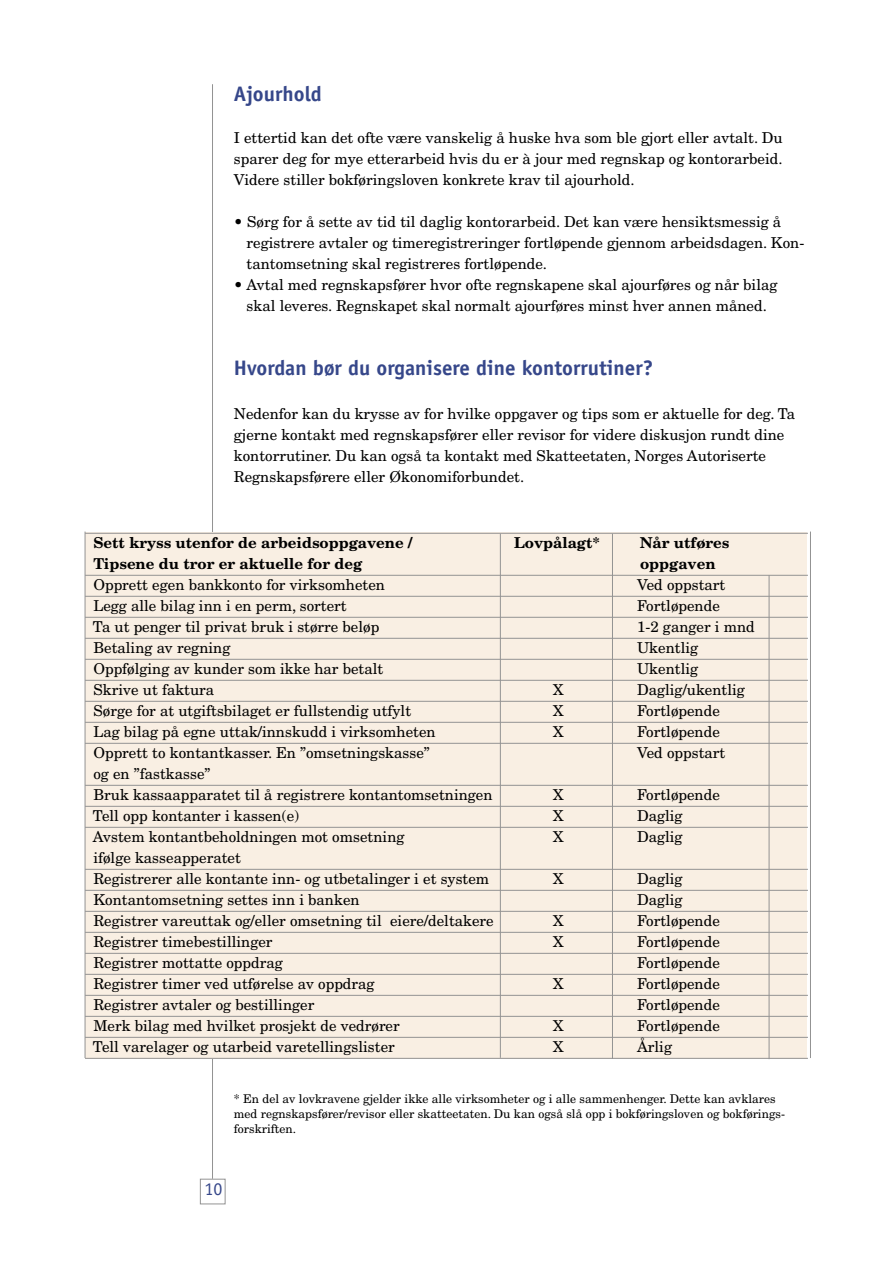
<style>
.page{position:relative;width:893px;height:1263px;background:#fff}
.page>*{position:absolute;margin:0;border:0;box-sizing:border-box;transform-origin:0 0}
.Tittel{font:700 21px "Officina Sans";color:#36478a}
.t1{font:18px "Officina Sans";color:#36478a}
.Brød_streker{font:15px "New Century Schlbk";color:#000}
.Brød{font:15px/21px "New Century Schlbk";color:#000;text-align:justify}
.Brød_med_innrykk{font:15px/21px "New Century Schlbk";color:#000}
.Brød_streker-2{font:700 15px "New Century Schlbk";color:#000}
.Brød-2{font:12px/15px "New Century Schlbk";color:#000}
</style>
<div class="page">
<hr style="left:212px;top:84px;width:1px;height:1095px;background:#939393">
<div style="left:200px;top:1179px;width:25px;height:25px;border:1px solid #939393"></div>
<div style="left:86px;top:532px;width:721px;height:527px;background:#f9efe3"></div>
<hr style="left:85px;top:533px;width:723px;height:1px;background:#939393">
<hr style="left:85px;top:575px;width:723px;height:1px;background:#939393">
<hr style="left:85px;top:596px;width:723px;height:1px;background:#939393">
<hr style="left:85px;top:617px;width:723px;height:1px;background:#939393">
<hr style="left:85px;top:638px;width:723px;height:1px;background:#939393">
<hr style="left:85px;top:659px;width:723px;height:1px;background:#939393">
<hr style="left:85px;top:680px;width:723px;height:1px;background:#939393">
<hr style="left:85px;top:701px;width:723px;height:1px;background:#939393">
<hr style="left:85px;top:722px;width:723px;height:1px;background:#939393">
<hr style="left:85px;top:743px;width:723px;height:1px;background:#939393">
<hr style="left:85px;top:785px;width:723px;height:1px;background:#939393">
<hr style="left:85px;top:806px;width:723px;height:1px;background:#939393">
<hr style="left:85px;top:827px;width:723px;height:1px;background:#939393">
<hr style="left:85px;top:869px;width:723px;height:1px;background:#939393">
<hr style="left:85px;top:890px;width:723px;height:1px;background:#939393">
<hr style="left:85px;top:911px;width:723px;height:1px;background:#939393">
<hr style="left:85px;top:932px;width:723px;height:1px;background:#939393">
<hr style="left:85px;top:953px;width:723px;height:1px;background:#939393">
<hr style="left:85px;top:974px;width:723px;height:1px;background:#939393">
<hr style="left:85px;top:995px;width:723px;height:1px;background:#939393">
<hr style="left:85px;top:1016px;width:723px;height:1px;background:#939393">
<hr style="left:85px;top:1037px;width:723px;height:1px;background:#939393">
<hr style="left:85px;top:1058px;width:723px;height:1px;background:#939393">
<hr style="left:500px;top:534px;width:1px;height:524px;background:#939393">
<hr style="left:612px;top:534px;width:1px;height:525px;background:#939393">
<hr style="left:810px;top:532px;width:1px;height:526px;background:#939393">
<hr style="left:769px;top:575px;width:1px;height:484px;background:#939393">
<hr style="left:85px;top:532px;width:1px;height:526px;background:#939393">
<p class="Tittel" style="left:234px;top:80px;width:89px">Ajourhold</p>
<p class="Brød" style="left:234px;top:127px;width:550px">I ettertid kan det ofte være vanskelig å huske hva som ble gjort eller avtalt. Du sparer deg for mye etterarbeid hvis du er à jour med regnskap og kontorarbeid.<br>Videre stiller bokføringsloven konkrete krav til ajourhold.</p>
<p class="Brød_med_innrykk" style="left:247px;top:211px;width:559px;text-indent:-13px">• Sørg for å sette av tid til daglig kontorarbeid. Det kan være hensiktsmessig å registrere avtaler og timeregistreringer fortløpende gjennom arbeidsdagen. Kon&shy;tantomsetning skal registreres fortløpende.</p>
<p class="Brød_med_innrykk" style="left:234px;top:274px;width:545px;text-align:center">• Avtal med regnskapsfører hvor ofte regnskapene skal ajourføres og når bilag skal leveres. Regnskapet skal normalt ajourføres minst hver annen måned.</p>
<p class="Tittel" style="left:234px;top:355px;width:421px">Hvordan bør du organisere dine kontorrutiner?</p>
<p class="Brød" style="left:234px;top:403px;width:563px;text-align:left">Nedenfor kan du krysse av for hvilke oppgaver og tips som er aktuelle for deg. Ta gjerne kontakt med regnskapsfører eller revisor for videre diskusjon rundt dine kontorrutiner. Du kan også ta kontakt med Skatteetaten, Norges Autoriserte Regnskapsførere eller Økonomiforbundet.</p>
<p class="Brød_streker-2" style="left:94px;top:533px;width:320px">Sett kryss utenfor de arbeidsoppgavene /</p>
<p class="Brød_streker-2" style="left:514px;top:533px;width:87px">Lovpålagt*</p>
<p class="Brød_streker-2" style="left:640px;top:533px;width:91px">Når utføres</p>
<p class="Brød_streker-2" style="left:93px;top:554px;width:270px">Tipsene du tror er aktuelle for deg</p>
<p class="Brød_streker-2" style="left:640px;top:554px;width:77px">oppgaven</p>
<p class="Brød_streker" style="left:93px;top:575px;width:293px">Opprett egen bankkonto for virksomheten</p>
<p class="Brød_streker" style="left:637px;top:575px;width:90px">Ved oppstart</p>
<p class="Brød_streker" style="left:93px;top:596px;width:255px">Legg alle bilag inn i en perm, sortert</p>
<p class="Brød_streker" style="left:637px;top:596px;width:84px">Fortløpende</p>
<p class="Brød_streker" style="left:93px;top:617px;width:288px">Ta ut penger til privat bruk i større beløp</p>
<p class="Brød_streker" style="left:637px;top:617px;width:119px">1-2 ganger i mnd</p>
<p class="Brød_streker" style="left:93px;top:638px;width:139px">Betaling av regning</p>
<p class="Brød_streker" style="left:637px;top:638px;width:63px">Ukentlig</p>
<p class="Brød_streker" style="left:93px;top:659px;width:291px">Oppfølging av kunder som ikke har betalt</p>
<p class="Brød_streker" style="left:637px;top:659px;width:63px">Ukentlig</p>
<p class="Brød_streker" style="left:93px;top:680px;width:122px">Skrive ut faktura</p>
<p class="Brød_streker" style="left:553px;top:680px;width:12px">X</p>
<p class="Brød_streker" style="left:637px;top:680px;width:109px">Daglig/ukentlig</p>
<p class="Brød_streker" style="left:93px;top:701px;width:319px">Sørge for at utgiftsbilaget er fullstendig utfylt</p>
<p class="Brød_streker" style="left:553px;top:701px;width:12px">X</p>
<p class="Brød_streker" style="left:637px;top:701px;width:84px">Fortløpende</p>
<p class="Brød_streker" style="left:93px;top:722px;width:344px">Lag bilag på egne uttak/innskudd i virksomheten</p>
<p class="Brød_streker" style="left:553px;top:722px;width:12px">X</p>
<p class="Brød_streker" style="left:637px;top:722px;width:84px">Fortløpende</p>
<p class="Brød_streker" style="left:93px;top:743px;width:338px">Opprett to kontantkasser. En ”omsetningskasse”</p>
<p class="Brød_streker" style="left:637px;top:743px;width:90px">Ved oppstart</p>
<p class="Brød_streker" style="left:93px;top:764px;width:118px">og en ”fastkasse”</p>
<p class="Brød_streker" style="left:93px;top:785px;width:401px">Bruk kassaapparatet til å registrere kontantomsetningen</p>
<p class="Brød_streker" style="left:553px;top:785px;width:12px">X</p>
<p class="Brød_streker" style="left:637px;top:785px;width:84px">Fortløpende</p>
<p class="Brød_streker" style="left:93px;top:806px;width:208px">Tell opp kontanter i kassen(e)</p>
<p class="Brød_streker" style="left:553px;top:806px;width:12px">X</p>
<p class="Brød_streker" style="left:637px;top:806px;width:47px">Daglig</p>
<p class="Brød_streker" style="left:93px;top:827px;width:313px">Avstem kontantbeholdningen mot omsetning</p>
<p class="Brød_streker" style="left:553px;top:827px;width:12px">X</p>
<p class="Brød_streker" style="left:637px;top:827px;width:47px">Daglig</p>
<p class="Brød_streker" style="left:93px;top:848px;width:149px">ifølge kasseapperatet</p>
<p class="Brød_streker" style="left:93px;top:869px;width:397px">Registrerer alle kontante inn- og utbetalinger i et system</p>
<p class="Brød_streker" style="left:553px;top:869px;width:12px">X</p>
<p class="Brød_streker" style="left:637px;top:869px;width:47px">Daglig</p>
<p class="Brød_streker" style="left:93px;top:890px;width:268px">Kontantomsetning settes inn i banken</p>
<p class="Brød_streker" style="left:637px;top:890px;width:47px">Daglig</p>
<p class="Brød_streker" style="left:93px;top:911px;width:402px">Registrer vareuttak og/eller omsetning til eiere/deltakere</p>
<p class="Brød_streker" style="left:553px;top:911px;width:12px">X</p>
<p class="Brød_streker" style="left:637px;top:911px;width:84px">Fortløpende</p>
<p class="Brød_streker" style="left:93px;top:932px;width:181px">Registrer timebestillinger</p>
<p class="Brød_streker" style="left:553px;top:932px;width:12px">X</p>
<p class="Brød_streker" style="left:637px;top:932px;width:84px">Fortløpende</p>
<p class="Brød_streker" style="left:93px;top:953px;width:191px">Registrer mottatte oppdrag</p>
<p class="Brød_streker" style="left:637px;top:953px;width:84px">Fortløpende</p>
<p class="Brød_streker" style="left:93px;top:974px;width:283px">Registrer timer ved utførelse av oppdrag</p>
<p class="Brød_streker" style="left:553px;top:974px;width:12px">X</p>
<p class="Brød_streker" style="left:637px;top:974px;width:84px">Fortløpende</p>
<p class="Brød_streker" style="left:93px;top:995px;width:222px">Registrer avtaler og bestillinger</p>
<p class="Brød_streker" style="left:637px;top:995px;width:84px">Fortløpende</p>
<p class="Brød_streker" style="left:93px;top:1016px;width:308px">Merk bilag med hvilket prosjekt de vedrører</p>
<p class="Brød_streker" style="left:553px;top:1016px;width:12px">X</p>
<p class="Brød_streker" style="left:637px;top:1016px;width:84px">Fortløpende</p>
<p class="Brød_streker" style="left:93px;top:1037px;width:303px">Tell varelager og utarbeid varetellingslister</p>
<p class="Brød_streker" style="left:553px;top:1037px;width:12px">X</p>
<p class="Brød_streker" style="left:637px;top:1037px;width:36px">Årlig</p>
<p class="Brød-2" style="left:234px;top:1091px;width:553px">* En del av lovkravene gjelder ikke alle virksomheter og i alle sammenhenger. Dette kan avklares med regnskapsfører/revisor eller skatteetaten. Du kan også slå opp i bokføringsloven og bokførings&shy;forskriften.</p>
<p class="t1" style="left:204px;top:1178px;width:19px">10</p>
</div>
